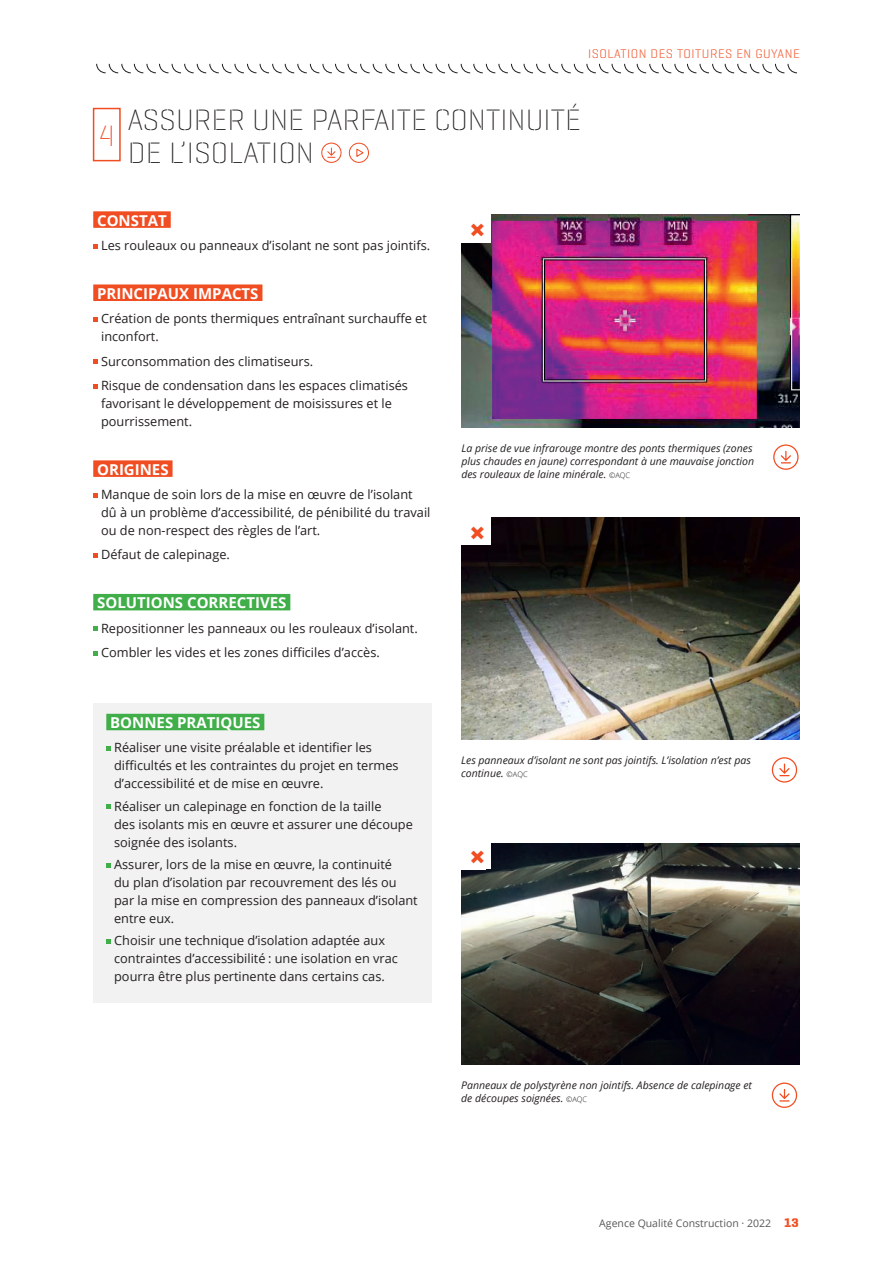
<style>
.page{position:relative;width:893px;height:1263px;background:#fff}
.page>*{position:absolute;margin:0;border:0;box-sizing:border-box;transform-origin:0 0}
.sous_titre{font:30px/33px "Geogrotesque Stencil B Ul";color:#231f20}
.sous_titre-2{font:30px "Geogrotesque Stencil B Ul";color:#f04d22}
.legende{font:800 28.5px "Open Sans";color:#f04d22}
.intitulés_fiches{font:700 15px "Open Sans";color:#fff}
.texte_courant{font:12.75px/18px "Open Sans";color:#231f20}
.t1{font:12.75px "Geogrotesque Stencil A Lg";letter-spacing:.04em;color:#f04d22}
.legende-2{font:italic 10.5px/12.8px "Open Sans";color:#231f20}
.t2{font:10.5px "Open Sans";color:#57585a}
.s1{font-weight:300;font-style:normal;font-size:7.5px}
.s2{font-family:"Geogrotesque Stencil A";font-weight:700;font-size:12.75px;color:#f04d22}
</style>
<div class="page">
<div style="left:93px;top:108px;width:28px;height:53px;border:2px solid #f04d22"></div>
<svg style="left:321px;top:143px;width:21px;height:20px"></svg>
<svg style="left:349px;top:143px;width:20px;height:20px"></svg>
<div style="left:93px;top:211px;width:78px;height:17px;background:#f04d22"></div>
<div style="left:93px;top:284px;width:169px;height:17px;background:#f04d22"></div>
<div style="left:93px;top:460px;width:80px;height:17px;background:#f04d22"></div>
<div style="left:93px;top:594px;width:197px;height:16px;background:#40ae49"></div>
<svg style="left:93px;top:244px;width:5px;height:4px"></svg>
<svg style="left:93px;top:317px;width:5px;height:5px"></svg>
<svg style="left:93px;top:359px;width:5px;height:5px"></svg>
<svg style="left:93px;top:384px;width:5px;height:4px"></svg>
<svg style="left:93px;top:493px;width:5px;height:4px"></svg>
<svg style="left:93px;top:553px;width:5px;height:5px"></svg>
<svg style="left:93px;top:626px;width:5px;height:5px"></svg>
<svg style="left:93px;top:651px;width:5px;height:4px"></svg>
<div style="left:94px;top:704px;width:338px;height:299px;background:#f2f2f3"></div>
<div style="left:106px;top:714px;width:158px;height:16px;background:#40ae49"></div>
<svg style="left:106px;top:746px;width:5px;height:5px"></svg>
<svg style="left:106px;top:805px;width:5px;height:4px"></svg>
<svg style="left:106px;top:863px;width:5px;height:4px"></svg>
<svg style="left:106px;top:939px;width:5px;height:5px"></svg>
<img style="left:461px;top:843px;width:338px;height:221px">
<img style="left:461px;top:518px;width:338px;height:221px">
<svg style="left:772px;top:1082px;width:25px;height:26px"></svg>
<svg style="left:772px;top:757px;width:25px;height:26px"></svg>
<img style="left:461px;top:214px;width:338px;height:213px">
<div style="left:456px;top:214px;width:34px;height:28px;background:#fff"></div>
<div style="left:456px;top:841px;width:34px;height:28px;background:#fff"></div>
<div style="left:456px;top:517px;width:34px;height:28px;background:#fff"></div>
<svg style="left:97px;top:64px;width:700px;height:10px"></svg>
<svg style="left:773px;top:444px;width:26px;height:26px"></svg>
<p class="t1" style="left:588px;top:46px;width:213px">ISOLATION DES TOITURES EN GUYANE</p>
<p class="sous_titre-2" style="left:99px;top:117px;width:17px">4</p>
<p class="sous_titre" style="left:128px;top:103px;width:454px">ASSURER UNE PARFAITE CONTINUITÉ<br>DE L’ISOLATION</p>
<p class="intitulés_fiches" style="left:97px;top:210px;width:71px">CONSTAT</p>
<p class="texte_courant" style="left:101px;top:236px;width:331px">Les rouleaux ou panneaux d’isolant ne sont pas jointifs.</p>
<p class="intitulés_fiches" style="left:97px;top:283px;width:163px">PRINCIPAUX IMPACTS</p>
<p class="texte_courant" style="left:101px;top:309px;width:327px">Création de ponts thermiques entraînant surchauffe et inconfort.</p>
<p class="texte_courant" style="left:101px;top:352px;width:214px">Surconsommation des climatiseurs.</p>
<p class="texte_courant" style="left:101px;top:376px;width:308px">Risque de condensation dans les espaces climatisés favorisant le développement de moisissures et le pourrissement.</p>
<p class="intitulés_fiches" style="left:97px;top:459px;width:73px">ORIGINES</p>
<p class="texte_courant" style="left:101px;top:485px;width:331px">Manque de soin lors de la mise en œuvre de l’isolant dû à un problème d’accessibilité, de pénibilité du travail ou de non-respect des règles de l’art.</p>
<p class="texte_courant" style="left:101px;top:545px;width:130px">Défaut de calepinage.</p>
<p class="intitulés_fiches" style="left:97px;top:592px;width:191px">SOLUTIONS CORRECTIVES</p>
<p class="texte_courant" style="left:101px;top:619px;width:318px">Repositionner les panneaux ou les rouleaux d’isolant.</p>
<p class="texte_courant" style="left:101px;top:643px;width:280px">Combler les vides et les zones difficiles d’accès.</p>
<p class="intitulés_fiches" style="left:110px;top:712px;width:152px">BONNES PRATIQUES</p>
<p class="texte_courant" style="left:114px;top:738px;width:286px">Réaliser une visite préalable et identifier les difficultés et les contraintes du projet en termes d’accessibilité et de mise en œuvre.</p>
<p class="texte_courant" style="left:114px;top:797px;width:300px">Réaliser un calepinage en fonction de la taille<br>des isolants mis en œuvre et assurer une découpe soignée des isolants.</p>
<p class="texte_courant" style="left:114px;top:855px;width:305px">Assurer, lors de la mise en œuvre, la continuité<br>du plan d’isolation par recouvrement des lés ou par la mise en compression des panneaux d’isolant entre eux.</p>
<p class="texte_courant" style="left:114px;top:931px;width:285px">Choisir une technique d’isolation adaptée aux contraintes d’accessibilité : une isolation en vrac pourra être plus pertinente dans certains cas.</p>
<p class="legende" style="left:469px;top:208px;width:18px">×</p>
<p class="legende-2" style="left:461px;top:442px;width:294px">La prise de vue infrarouge montre des ponts thermiques (zones plus chaudes en jaune) correspondant à une mauvaise jonction des rouleaux de laine minérale. <span class="s1">©AQC</span></p>
<p class="legende" style="left:469px;top:510px;width:18px">×</p>
<p class="legende-2" style="left:461px;top:754px;width:291px">Les panneaux d’isolant ne sont pas jointifs. L’isolation n’est pas continue. <span class="s1">©AQC</span></p>
<p class="legende" style="left:469px;top:834px;width:18px">×</p>
<p class="legende-2" style="left:461px;top:1079px;width:292px">Panneaux de polystyrène non jointifs. Absence de calepinage et de découpes soignées. <span class="s1">©AQC</span></p>
<p class="t2" style="left:599px;top:1216px;width:201px">Agence Qualité Construction · 2022 <span class="s2">13</span></p>
</div>
